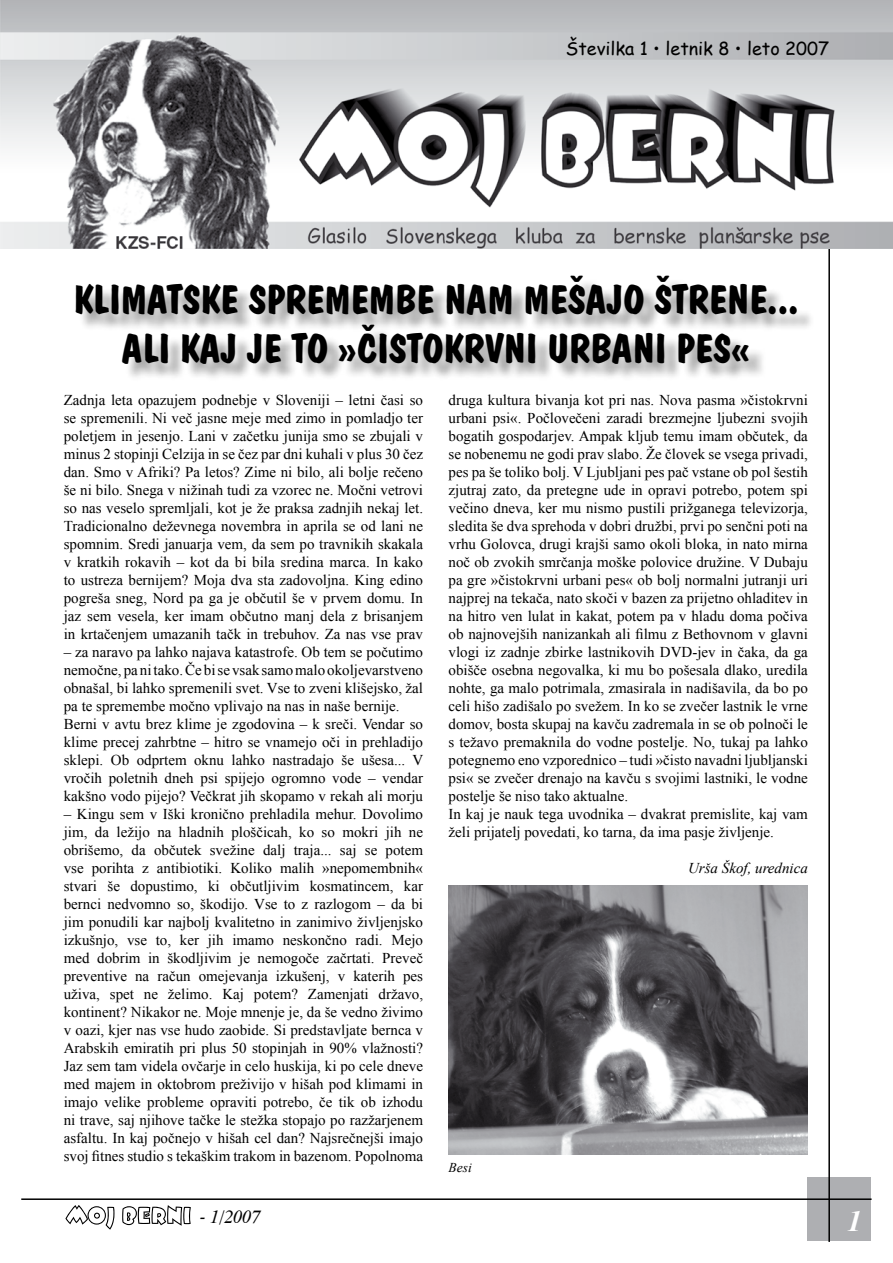
<style>
.page{position:relative;width:893px;height:1263px;background:#fff}
.page>*{position:absolute;margin:0;border:0;box-sizing:border-box;transform-origin:0 0}
.t1{font:40.5px/48.6px "Dom Bold BT";color:#000;text-align:center}
.t2{font:italic 700 30px "Dutch 801 BT";color:#fff}
.t3{font:18px "Comic Sans MS";color:#000}
.t4{font:italic 18px "Dutch 801 BT";color:#000}
.t5{font:15px/18px "Times New Roman";color:#000;text-align:justify}
.t6{font:italic 15px "Times New Roman";color:#000}
.t7{font:italic 13.5px "Times New Roman";color:#000}
</style>
<div class="page">
<div style="left:808px;top:1178px;width:63px;height:63px;background:#aeafb2"></div>
<hr style="left:828px;top:87px;width:2px;height:1155px;background:#000">
<hr style="left:21px;top:1198px;width:851px;height:2px;background:#000">
<svg style="left:65px;top:1205px;width:126px;height:25px"></svg>
<img style="left:0;top:0;width:893px;height:249px">
<img style="left:449px;top:885px;width:359px;height:270px">
<div style="left:78px;top:279px;width:737px;height:103px;background:#000;opacity:.37"></div>
<p class="t3" style="left:566px;top:35px;width:265px">Številka 1 • letnik 8 • leto 2007</p>
<h1 class="t1" style="left:73px;top:275px;width:727px">KLIMATSKE SPREMEMBE NAM MEŠAJO ŠTRENE...<br>ALI KAJ JE TO »ČISTOKRVNI URBANI PES«</h1>
<p class="t5" style="left:64px;top:391px;width:361px">Zadnja leta opazujem podnebje v Sloveniji – letni časi so se spremenili. Ni več jasne meje med zimo in pomladjo ter poletjem in jesenjo. Lani v začetku junija smo se zbujali v minus 2 stopinji Celzija in se čez par dni kuhali v plus 30 čez dan. Smo v Afriki? Pa letos? Zime ni bilo, ali bolje rečeno še ni bilo. Snega v nižinah tudi za vzorec ne. Močni vetrovi so nas veselo spremljali, kot je že praksa zadnjih nekaj let.<br>Tradicionalno deževnega novembra in aprila se od lani ne spomnim. Sredi januarja vem, da sem po travnikih skakala v kratkih rokavih – kot da bi bila sredina marca. In kako to ustreza bernijem? Moja dva sta zadovoljna. King edino pogreša sneg, Nord pa ga je občutil še v prvem domu. In jaz sem vesela, ker imam občutno manj dela z brisanjem in krtačenjem umazanih tačk in trebuhov. Za nas vse prav</p>
<p class="t5" style="left:64px;top:643px;width:361px;text-align:left">– za naravo pa lahko najava katastrofe. Ob tem se počutimo nemočne, pa ni tako. Če bi se vsak samo malo okoljevarstveno obnašal, bi lahko spremenili svet. Vse to zveni klišejsko, žal pa te spremembe močno vplivajo na nas in naše bernije.<br>Berni v avtu brez klime je zgodovina – k sreči. Vendar so klime precej zahrbtne – hitro se vnamejo oči in prehladijo sklepi. Ob odprtem oknu lahko nastradajo še ušesa... V vročih poletnih dneh psi spijejo ogromno vode – vendar kakšno vodo pijejo? Večkrat jih skopamo v rekah ali morju</p>
<p class="t5" style="left:64px;top:805px;width:361px">– Kingu sem v Iški kronično prehladila mehur. Dovolimo jim, da ležijo na hladnih ploščicah, ko so mokri jih ne obrišemo, da občutek svežine dalj traja... saj se potem vse porihta z antibiotiki. Koliko malih »nepomembnih« stvari še dopustimo, ki občutljivim kosmatincem, kar bernci nedvomno so, škodijo. Vse to z razlogom – da bi jim ponudili kar najbolj kvalitetno in zanimivo življenjsko izkušnjo, vse to, ker jih imamo neskončno radi. Mejo med dobrim in škodljivim je nemogoče začrtati. Preveč preventive na račun omejevanja izkušenj, v katerih pes uživa, spet ne želimo. Kaj potem? Zamenjati državo, kontinent? Nikakor ne. Moje mnenje je, da še vedno živimo v oazi, kjer nas vse hudo zaobide. Si predstavljate bernca v Arabskih emiratih pri plus 50 stopinjah in 90% vlažnosti?<br>Jaz sem tam videla ovčarje in celo huskija, ki po cele dneve med majem in oktobrom preživijo v hišah pod klimami in imajo velike probleme opraviti potrebo, če tik ob izhodu ni trave, saj njihove tačke le stežka stopajo po razžarjenem asfaltu. In kaj počnejo v hišah cel dan? Najsrečnejši imajo svoj fitnes studio s tekaškim trakom in bazenom. Popolnoma</p>
<p class="t5" style="left:449px;top:391px;width:361px;text-align:left">druga kultura bivanja kot pri nas. Nova pasma »čistokrvni urbani psi«. Počlovečeni zaradi brezmejne ljubezni svojih bogatih gospodarjev. Ampak kljub temu imam občutek, da se nobenemu ne godi prav slabo. Že človek se vsega privadi, pes pa še toliko bolj. V Ljubljani pes pač vstane ob pol šestih zjutraj zato, da pretegne ude in opravi potrebo, potem spi večino dneva, ker mu nismo pustili prižganega televizorja, sledita še dva sprehoda v dobri družbi, prvi po senčni poti na vrhu Golovca, drugi krajši samo okoli bloka, in nato mirna noč ob zvokih smrčanja moške polovice družine. V Dubaju pa gre »čistokrvni urbani pes« ob bolj normalni jutranji uri najprej na tekača, nato skoči v bazen za prijetno ohladitev in na hitro ven lulat in kakat, potem pa v hladu doma počiva ob najnovejših nanizankah ali filmu z Bethovnom v glavni vlogi iz zadnje zbirke lastnikovih DVD-jev in čaka, da ga obišče osebna negovalka, ki mu bo pošesala dlako, uredila nohte, ga malo potrimala, zmasirala in nadišavila, da bo po celi hišo zadišalo po svežem. In ko se zvečer lastnik le vrne domov, bosta skupaj na kavču zadremala in se ob polnoči le s težavo premaknila do vodne postelje. No, tukaj pa lahko potegnemo eno vzporednico – tudi »čisto navadni ljubljanski psi« se zvečer drenajo na kavču s svojimi lastniki, le vodne postelje še niso tako aktualne.<br>In kaj je nauk tega uvodnika – dvakrat premislite, kaj vam želi prijatelj povedati, ko tarna, da ima pasje življenje.</p>
<p class="t6" style="left:688px;top:858px;width:121px">Urša Škof, urednica</p>
<p class="t7" style="left:449px;top:1158px;width:25px">Besi</p>
<p class="t4" style="left:200px;top:1206px;width:62px">- 1/2007</p>
<h2 class="t2" style="left:847px;top:1201px;width:16px">1</h2>
</div>
